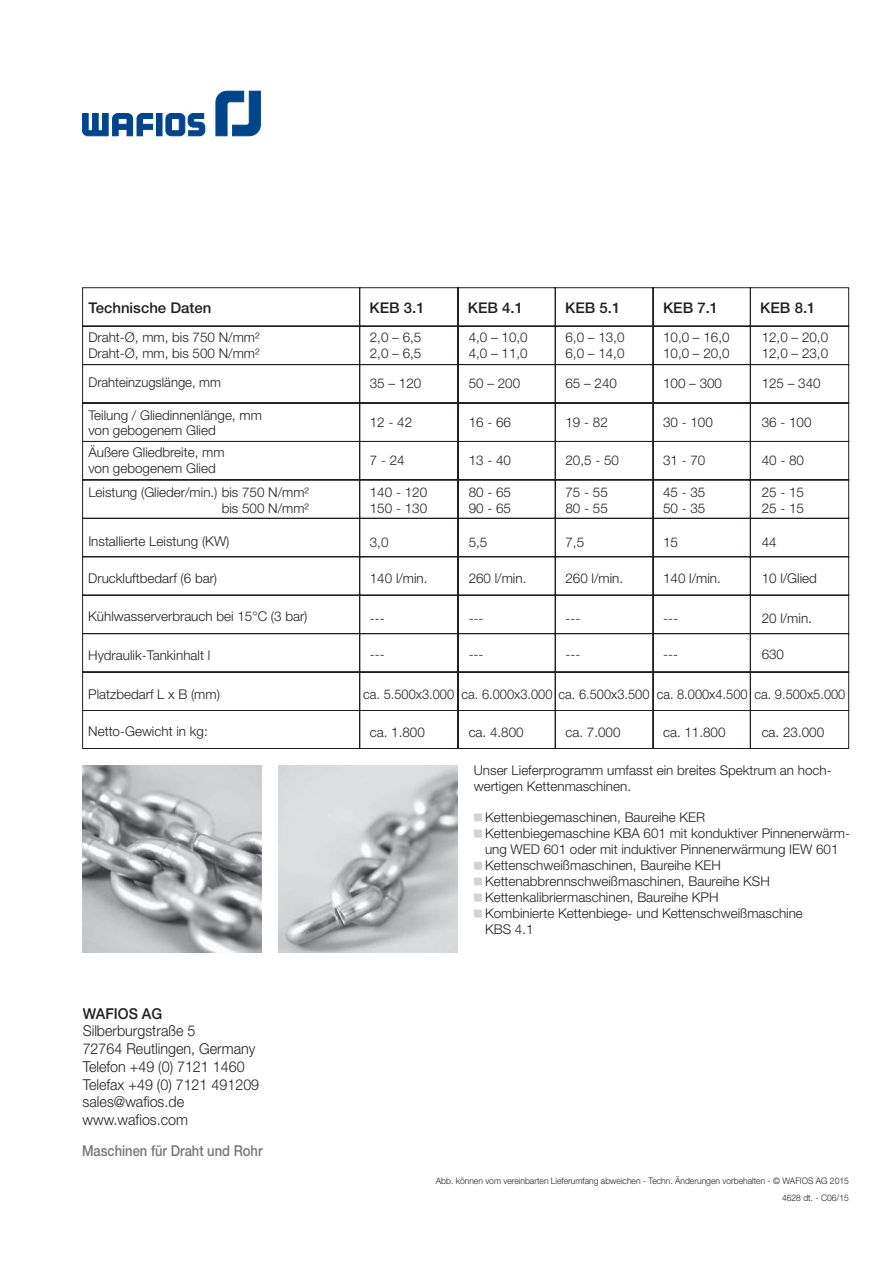
<style>
.page{position:relative;width:893px;height:1263px;background:#fff}
.page>*{position:absolute;margin:0;border:0;box-sizing:border-box;transform-origin:0 0}
.t1{font:300 15px/17.7px "Helvetica Neue LT";color:#231f20;scale:.95 1}
.t2{font:500 15px "Helvetica Neue LT";color:#77787b;scale:.86 1}
.t3{font:500 15px "Helvetica Neue LT";color:#231f20;scale:.95 1}
.t4{font:500 14.7px "Helvetica Neue LT";color:#231f20}
.t5{font:300 13.5px/15.9px "Helvetica Neue LT";color:#231f20}
.t6{font:300 13.5px "Helvetica Neue LT";color:#231f20;scale:.96 1}
.t7{font:300 9px "Helvetica Neue LT";color:#231f20;scale:.95 1}
</style>
<div class="page">
<svg style="left:82px;top:113px;width:71px;height:23px"></svg>
<div style="left:156px;top:113px;width:6px;height:23px;background:#00448c"></div>
<svg style="left:166px;top:113px;width:39px;height:23px"></svg>
<svg style="left:215px;top:91px;width:46px;height:45px"></svg>
<img style="left:83px;top:765px;width:178px;height:188px">
<svg style="left:82px;top:287px;width:767px;height:462px"></svg>
<div style="left:474px;top:814px;width:7px;height:7px;background:#d1d3d4"></div>
<div style="left:474px;top:830px;width:7px;height:7px;background:#d1d3d4"></div>
<div style="left:474px;top:878px;width:7px;height:7px;background:#d1d3d4"></div>
<div style="left:474px;top:894px;width:7px;height:7px;background:#d1d3d4"></div>
<div style="left:474px;top:910px;width:7px;height:7px;background:#d1d3d4"></div>
<div style="left:474px;top:862px;width:7px;height:7px;background:#d1d3d4"></div>
<img style="left:278px;top:765px;width:179px;height:188px">
<p class="t4" style="left:88px;top:302px;width:125px">Technische Daten</p>
<p class="t4" style="left:369px;top:302px;width:57px">KEB 3.1</p>
<p class="t5" style="left:370px;top:330px;width:53px">2,0 – 6,5<br>2,0 – 6,5</p>
<p class="t5" style="left:88px;top:376px;width:134px">Drahteinzugslänge, mm</p>
<p class="t5" style="left:370px;top:377px;width:53px">35 – 120</p>
<p class="t5" style="left:88px;top:331px;width:173px">Draht-Ø, mm, bis 750 N/mm²<br>Draht-Ø, mm, bis 500 N/mm²</p>
<p class="t5" style="left:88px;top:408px;width:175px">Teilung / Gliedinnenlänge, mm von gebogenem Glied</p>
<p class="t5" style="left:88px;top:446px;width:138px">Äußere Gliedbreite, mm von gebogenem Glied</p>
<p class="t5" style="left:88px;top:485px;width:222px">Leistung (Glieder/min.) bis 750 N/mm²</p>
<p class="t5" style="left:222px;top:501px;width:89px">bis 500 N/mm²</p>
<p class="t5" style="left:88px;top:534px;width:143px">Installierte Leistung (KW)</p>
<p class="t5" style="left:88px;top:571px;width:130px">Druckluftbedarf (6 bar)</p>
<p class="t5" style="left:88px;top:610px;width:221px">Kühlwasserverbrauch bei 15°C (3 bar)</p>
<p class="t5" style="left:88px;top:648px;width:123px">Hydraulik-Tankinhalt l</p>
<p class="t5" style="left:88px;top:687px;width:133px">Platzbedarf L x B (mm)</p>
<p class="t5" style="left:88px;top:725px;width:121px">Netto-Gewicht in kg:</p>
<p class="t5" style="left:370px;top:415px;width:44px">12 - 42</p>
<p class="t5" style="left:370px;top:453px;width:36px">7 - 24</p>
<p class="t5" style="left:370px;top:485px;width:59px">140 - 120<br>150 - 130</p>
<p class="t5" style="left:370px;top:535px;width:20px">3,0</p>
<p class="t5" style="left:370px;top:572px;width:59px">140 l/min.</p>
<p class="t5" style="left:370px;top:611px;width:16px">---</p>
<p class="t5" style="left:370px;top:647px;width:16px">---</p>
<p class="t6" style="left:363px;top:690px;width:96px">ca. 5.500x3.000</p>
<p class="t5" style="left:370px;top:726px;width:57px">ca. 1.800</p>
<p class="t4" style="left:468px;top:302px;width:57px">KEB 4.1</p>
<p class="t4" style="left:565px;top:302px;width:57px">KEB 5.1</p>
<p class="t4" style="left:663px;top:302px;width:57px">KEB 7.1</p>
<p class="t4" style="left:760px;top:302px;width:57px">KEB 8.1</p>
<p class="t5" style="left:468px;top:330px;width:61px">4,0 – 10,0<br>4,0 – 11,0</p>
<p class="t5" style="left:468px;top:377px;width:53px">50 – 200</p>
<p class="t5" style="left:468px;top:415px;width:44px">16 - 66</p>
<p class="t5" style="left:468px;top:453px;width:44px">13 - 40</p>
<p class="t5" style="left:468px;top:485px;width:44px">80 - 65<br>90 - 65</p>
<p class="t5" style="left:468px;top:535px;width:20px">5,5</p>
<p class="t5" style="left:468px;top:572px;width:59px">260 l/min.</p>
<p class="t5" style="left:468px;top:611px;width:16px">---</p>
<p class="t5" style="left:468px;top:647px;width:16px">---</p>
<p class="t5" style="left:565px;top:330px;width:61px">6,0 – 13,0<br>6,0 – 14,0</p>
<p class="t5" style="left:565px;top:377px;width:53px">65 – 240</p>
<p class="t5" style="left:565px;top:415px;width:44px">19 - 82</p>
<p class="t5" style="left:565px;top:453px;width:55px">20,5 - 50</p>
<p class="t5" style="left:565px;top:485px;width:44px">75 - 55<br>80 - 55</p>
<p class="t5" style="left:565px;top:535px;width:20px">7,5</p>
<p class="t5" style="left:565px;top:572px;width:59px">260 l/min.</p>
<p class="t5" style="left:565px;top:611px;width:16px">---</p>
<p class="t5" style="left:565px;top:647px;width:16px">---</p>
<p class="t5" style="left:663px;top:330px;width:68px">10,0 – 16,0<br>10,0 – 20,0</p>
<p class="t5" style="left:663px;top:377px;width:61px">100 – 300</p>
<p class="t5" style="left:663px;top:415px;width:51px">30 - 100</p>
<p class="t5" style="left:663px;top:453px;width:44px">31 - 70</p>
<p class="t5" style="left:663px;top:485px;width:44px">45 - 35<br>50 - 35</p>
<p class="t5" style="left:663px;top:535px;width:16px">15</p>
<p class="t5" style="left:663px;top:572px;width:59px">140 l/min.</p>
<p class="t5" style="left:663px;top:611px;width:16px">---</p>
<p class="t5" style="left:663px;top:647px;width:16px">---</p>
<p class="t5" style="left:761px;top:330px;width:68px">12,0 – 20,0<br>12,0 – 23,0</p>
<p class="t5" style="left:761px;top:377px;width:61px">125 – 340</p>
<p class="t5" style="left:761px;top:415px;width:51px">36 - 100</p>
<p class="t5" style="left:761px;top:453px;width:44px">40 - 80</p>
<p class="t5" style="left:761px;top:485px;width:44px">25 - 15<br>25 - 15</p>
<p class="t5" style="left:761px;top:535px;width:16px">44</p>
<p class="t5" style="left:761px;top:572px;width:57px">10 l/Glied</p>
<p class="t5" style="left:761px;top:611px;width:52px">20 l/min.</p>
<p class="t5" style="left:761px;top:647px;width:24px">630</p>
<p class="t6" style="left:461px;top:690px;width:401px">ca. 6.000x3.000 ca. 6.500x3.500 ca. 8.000x4.500 ca. 9.500x5.000</p>
<p class="t5" style="left:468px;top:726px;width:57px">ca. 4.800</p>
<p class="t5" style="left:565px;top:726px;width:57px">ca. 7.000</p>
<p class="t5" style="left:663px;top:726px;width:64px">ca. 11.800</p>
<p class="t5" style="left:761px;top:726px;width:64px">ca. 23.000</p>
<p class="t5" style="left:474px;top:763px;width:359px">Unser Lieferprogramm umfasst ein breites Spektrum an hoch&shy;wertigen Kettenmaschinen.</p>
<p class="t5" style="left:485px;top:811px;width:366px">Kettenbiegemaschinen, Baureihe KER<br>Kettenbiegemaschine KBA 601 mit konduktiver Pinnenerwärm&shy;ung WED 601 oder mit induktiver Pinnenerwärmung IEW 601<br>Kettenschweißmaschinen, Baureihe KEH Kettenabbrennschweißmaschinen, Baureihe KSH Kettenkalibriermaschinen, Baureihe KPH<br>Kombinierte Kettenbiege- und Kettenschweißmaschine<br>KBS 4.1</p>
<p class="t3" style="left:83px;top:1008px;width:85px">WAFIOS AG</p>
<p class="t1" style="left:83px;top:1024px;width:187px">Silberburgstraße 5<br>72764 Reutlingen, Germany<br>Telefon +49 (0) 7121 1460<br>Telefax +49 (0) 7121 491209 sales@wafios.de www.wafios.com</p>
<p class="t2" style="left:82px;top:1145px;width:211px">Maschinen für Draht und Rohr</p>
<p class="t7" style="left:436px;top:1178px;width:436px">Abb. können vom vereinbarten Lieferumfang abweichen - Techn. Änderungen vorbehalten - © WAFIOS AG 2015</p>
<p class="t7" style="left:782px;top:1195px;width:72px">4628 dt. - C06/15</p>
</div>
